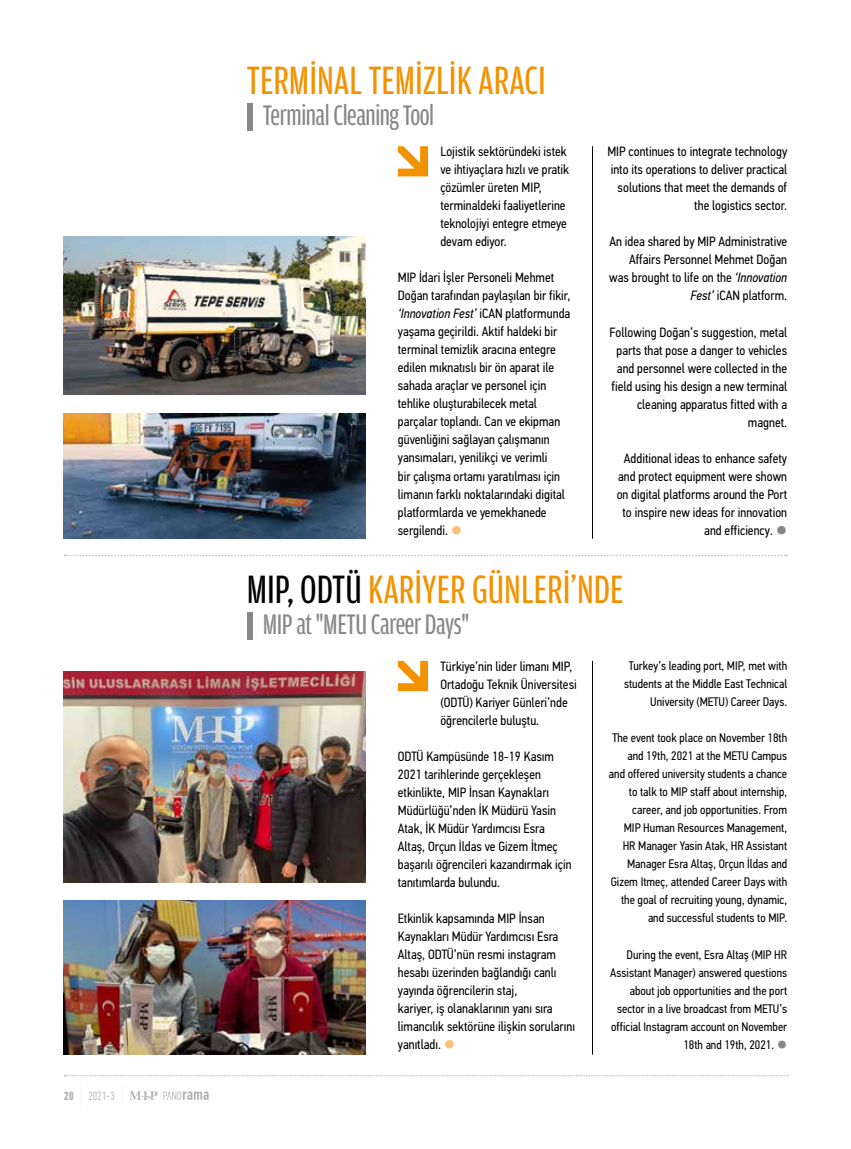
<style>
.page{position:relative;width:851px;height:1149px;background:#fff}
.page>*{position:absolute;margin:0;border:0;box-sizing:border-box;transform-origin:0 0}
.t1{font:42px "Amplitude Comp Tr";color:#f39200}
.t2{font:30px "Amplitude Comp Tr";letter-spacing:-.015em;color:#878787}
.t3{font:13.5px/18px "PFDIN Text Cond Pro";color:#000}
.t4{font:12.45px/18px "PFDIN Text Cond Pro";color:#000;text-align:right}
.t5{font:300 12px "PFDIN Text Comp Pro";color:#b3b2b2}
.s1{font-weight:700}
.s2{font-style:italic}
.s3{color:#fac075}
.s4{color:#878787}
.s5{color:#000}
</style>
<div class="page">
<svg style="left:129px;top:1091px;width:80px;height:8px"></svg>
<svg style="left:64px;top:1075px;width:723px;height:1px"></svg>
<svg style="left:65px;top:554px;width:722px;height:2px"></svg>
<div style="left:247px;top:612px;width:5px;height:27px;background:#878787"></div>
<div style="left:247px;top:104px;width:5px;height:27px;background:#878787"></div>
<svg style="left:398px;top:660px;width:30px;height:31px"></svg>
<svg style="left:398px;top:146px;width:30px;height:30px"></svg>
<hr style="left:592px;top:660px;width:1px;height:394px;background:#000">
<hr style="left:592px;top:146px;width:1px;height:392px;background:#000">
<img style="left:64px;top:671px;width:302px;height:211px">
<img style="left:64px;top:900px;width:302px;height:154px">
<img style="left:64px;top:413px;width:302px;height:125px">
<img style="left:64px;top:237px;width:302px;height:158px">
<p class="t5" style="left:64px;top:1088px;width:52px"><span class="s1">20</span> 2021-3</p>
<h1 class="t1" style="left:247px;top:58px;width:300px">TERMİNAL TEMİZLİK ARACI</h1>
<h2 class="t2" style="left:263px;top:99px;width:173px">Terminal Cleaning Tool</h2>
<p class="t3" style="left:440px;top:143px;width:130px">Lojistik sektöründeki istek ve ihtiyaçlara hızlı ve pratik çözümler üreten MIP, terminaldeki faaliyetlerine teknolojiyi entegre etmeye devam ediyor.</p>
<p class="t3" style="left:398px;top:269px;width:174px">MIP İdari İşler Personeli Mehmet Doğan tarafından paylaşılan bir fikir, <span class="s2">‘Innovation Fest’</span> iCAN platformunda yaşama geçirildi. Aktif haldeki bir terminal temizlik aracına entegre edilen mıknatıslı bir ön aparat ile sahada araçlar ve personel için tehlike oluşturabilecek metal parçalar toplandı. Can ve ekipman güvenliğini sağlayan çalışmanın yansımaları, yenilikçi ve verimli<br>bir çalışma ortamı yaratılması için limanın farklı noktalarındaki digital platformlarda ve yemekhanede sergilendi. <span class="s3">●</span></p>
<p class="t3" style="left:607px;top:143px;width:181px;text-align:right">MIP continues to integrate technology into its operations to deliver practical solutions that meet the demands of the logistics sector.</p>
<p class="t3" style="left:609px;top:233px;width:179px;text-align:right">An idea shared by MIP Administrative<br>Affairs Personnel Mehmet Doğan was brought to life on the <span class="s2">‘Innovation<br>Fest’</span> iCAN platform.</p>
<p class="t3" style="left:609px;top:323px;width:179px;text-align:right">Following Doğan’s suggestion, metal parts that pose a danger to vehicles and personnel were collected in the field using his design a new terminal cleaning apparatus fitted with a magnet.</p>
<p class="t3" style="left:616px;top:449px;width:172px;text-align:right">Additional ideas to enhance safety and protect equipment were shown on digital platforms around the Port to inspire new ideas for innovation and efficiency. <span class="s4">●</span></p>
<h1 class="t1" style="left:247px;top:566px;width:378px"><span class="s5">MIP, ODTÜ</span> KARİYER GÜNLERİ'NDE</h1>
<h2 class="t2" style="left:263px;top:608px;width:208px">MIP at "METU Career Days"</h2>
<p class="t3" style="left:440px;top:657px;width:138px">Türkiye’nin lider limanı MIP,<br>Ortadoğu Teknik Üniversitesi (ODTÜ) Kariyer Günleri’nde öğrencilerle buluştu.</p>
<p class="t3" style="left:398px;top:747px;width:175px">ODTÜ Kampüsünde 18-19 Kasım<br>2021 tarihlerinde gerçekleşen etkinlikte, MIP İnsan Kaynakları<br>Müdürlüğü’nden İK Müdürü Yasin<br>Atak, İK Müdür Yardımcısı Esra<br>Altaş, Orçun İldas ve Gizem İtmeç başarılı öğrencileri kazandırmak için tanıtımlarda bulundu.</p>
<p class="t3" style="left:398px;top:909px;width:179px">Etkinlik kapsamında MIP İnsan<br>Kaynakları Müdür Yardımcısı Esra<br>Altaş, ODTÜ’nün resmi instagram hesabı üzerinden bağlandığı canlı yayında öğrencilerin staj,<br>kariyer, iş olanaklarının yanı sıra limancılık sektörüne ilişkin sorularını yanıtladı. <span class="s3">●</span></p>
<p class="t4" style="left:624px;top:656px;width:165px">Turkey’s leading port, MIP, met with students at the Middle East Technical<br>University (METU) Career Days.</p>
<p class="t4" style="left:609px;top:728px;width:180px">The event took place on November 18th and 19th, 2021 at the METU Campus and offered university students a chance to talk to MIP staff about internship, career, and job opportunities. From<br>MIP Human Resources Management, HR Manager Yasin Atak, HR Assistant Manager Esra Altaş, Orçun İldas and Gizem Itmeç, attended Career Days with the goal of recruiting young, dynamic, and successful students to MIP.</p>
<p class="t4" style="left:610px;top:944px;width:178px">During the event, Esra Altaş (MIP HR Assistant Manager) answered questions about job opportunities and the port sector in a live broadcast from METU’s official Instagram account on November 18th and 19th, 2021. <span class="s4">●</span></p>
</div>
